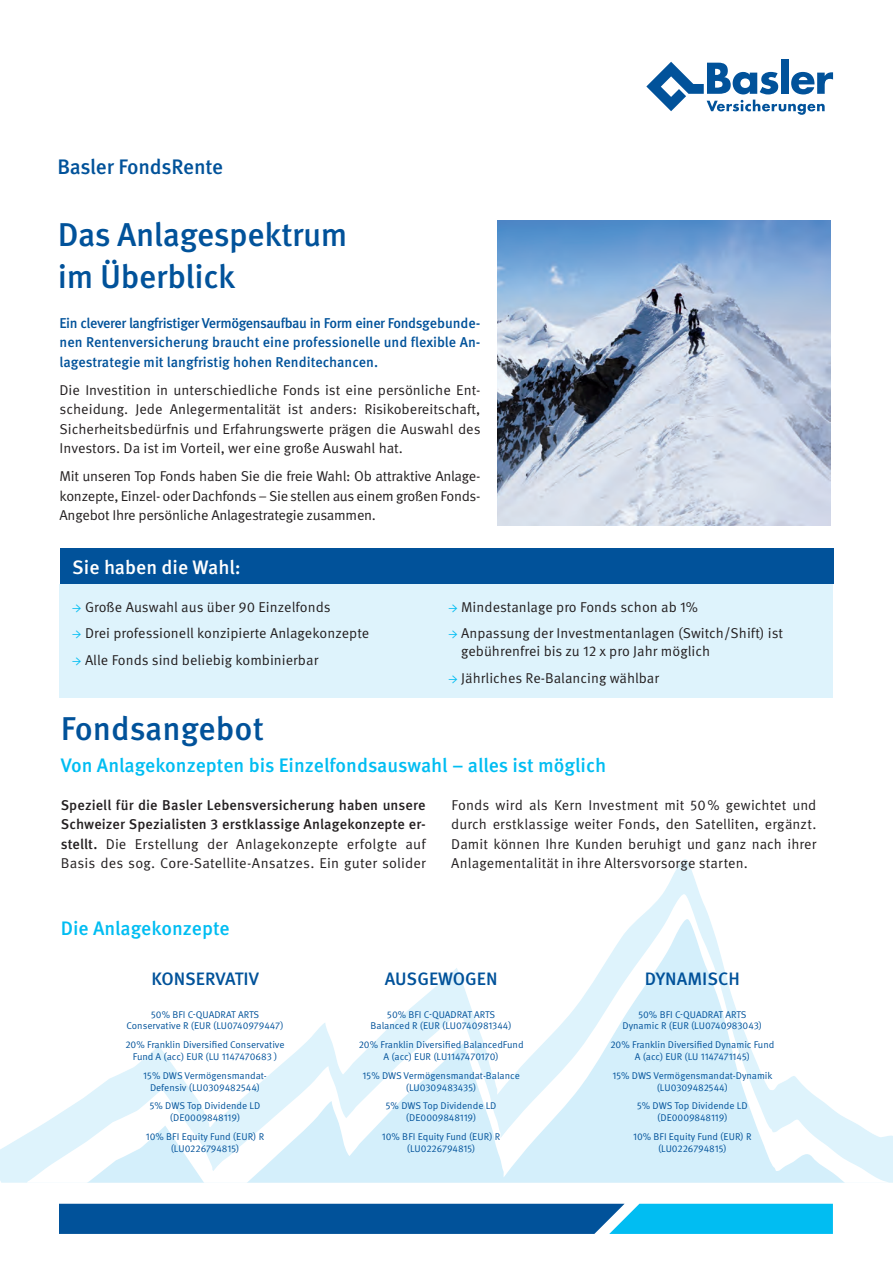
<style>
.page{position:relative;width:893px;height:1263px;background:#fff}
.page>*{position:absolute;margin:0;border:0;box-sizing:border-box;transform-origin:0 0}
.t1{font:500 33px/42px "Meta Pro";letter-spacing:-.01em;color:#01529a}
.t2{font:500 21px "Meta Pro";letter-spacing:-.015em;color:#01529a}
.t3{font:500 19.5px "Meta Pro";color:#01bdf2}
.t4{font:500 19.5px "Meta Pro";color:#fff}
.t5{font:500 18px "Meta Pro";color:#01529a}
.t6{font:14.25px/19.5px "Meta Pro Norm";letter-spacing:.005em;color:#231f20;text-align:justify}
.t7{font:500 14.25px/19.5px "Meta Pro";color:#01529a;text-align:justify}
.t8{font:500 14.25px/19.5px "Meta Pro";letter-spacing:.005em;color:#231f20}
.t9{font:9.75px/11.7px "Meta Pro Norm";color:#01529a;text-align:center}
.s1{font-family:"Minion Pro";font-weight:600;color:#01bdf2}
.s2{font-family:"Meta Pro";font-weight:500}
</style>
<div class="page">
<img style="left:497px;top:221px;width:334px;height:304px">
<div style="left:781px;top:60px;width:7px;height:34px;background:#01529a"></div>
<svg style="left:646px;top:62px;width:187px;height:53px"></svg>
<svg style="left:59px;top:1204px;width:774px;height:30px;background:#0672b3"></svg>
<div style="left:60px;top:584px;width:773px;height:114px;background:#def3fc"></div>
<div style="left:60px;top:549px;width:773px;height:35px;background:#01529a"></div>
<svg style="left:5px;top:891px;width:888px;height:292px"></svg>
<svg style="left:27px;top:916px;width:862px;height:267px"></svg>
<h2 class="t2" style="left:57px;top:151px;width:167px">Basler FondsRente</h2>
<h1 class="t1" style="left:58px;top:211px;width:291px">Das Anlagespektrum im Überblick</h1>
<p class="t7" style="left:60px;top:312px;width:422px">Ein cleverer langfristiger Vermögensaufbau in Form einer Fondsgebunde&shy;nen Rentenversicherung braucht eine professionelle und flexible An&shy;lagestrategie mit langfristig hohen Renditechancen.</p>
<p class="t6" style="left:60px;top:379px;width:423px">Die Investition in unterschiedliche Fonds ist eine persönliche Ent&shy;scheidung. Jede Anlegermentalität ist anders: Risikobereitschaft, Sicherheitsbedürfnis und Erfahrungswerte prägen die Auswahl des Investors. Da ist im Vorteil, wer eine große Auswahl hat.</p>
<p class="t6" style="left:60px;top:465px;width:422px">Mit unseren Top Fonds haben Sie die freie Wahl: Ob attraktive Anlage&shy;konzepte, Einzel- oder Dachfonds – Sie stellen aus einem großen Fonds-Angebot Ihre persönliche Anlagestrategie zusammen.</p>
<h3 class="t4" style="left:72px;top:552px;width:170px">Sie haben die Wahl:</h3>
<p class="t6" style="left:72px;top:596px;width:260px"><span class="s1">→</span> Große Auswahl aus über 90 Einzelfonds</p>
<p class="t6" style="left:72px;top:623px;width:299px"><span class="s1">→</span> Drei professionell konzipierte Anlagekonzepte</p>
<p class="t6" style="left:72px;top:649px;width:247px"><span class="s1">→</span> Alle Fonds sind beliebig kombinierbar</p>
<p class="t6" style="left:448px;top:596px;width:251px"><span class="s1">→</span> Mindestanlage pro Fonds schon ab 1%</p>
<p class="t6" style="left:461px;top:624px;width:323px;line-height:18px;text-indent:-13px"><span class="s1">→</span> Anpassung der Investmentanlagen (Switch/Shift) ist gebührenfrei bis zu 12 x pro Jahr möglich</p>
<p class="t6" style="left:448px;top:667px;width:212px"><span class="s1">→</span> Jährliches Re-Balancing wählbar</p>
<h1 class="t1" style="left:61px;top:705px;width:205px">Fondsangebot</h1>
<h3 class="t3" style="left:61px;top:750px;width:547px">Von Anlagekonzepten bis Einzelfondsauswahl – alles ist möglich</h3>
<p class="t8" style="left:61px;top:794px;width:367px">Speziell für die Basler Lebensversicherung haben unsere<br>Schweizer Spezialisten 3 erstklassige Anlagekonzepte er-</p>
<p class="t6" style="left:61px;top:833px;width:367px"><span class="s2">stellt.</span> Die Erstellung der Anlagekonzepte erfolgte auf<br>Basis des sog. Core-Satellite-Ansatzes. Ein guter solider</p>
<h3 class="t3" style="left:61px;top:913px;width:170px">Die Anlagekonzepte</h3>
<p class="t6" style="left:451px;top:794px;width:367px">Fonds wird als Kern Investment mit 50% gewichtet und durch erstklassige weiter Fonds, den Satelliten, ergänzt.<br>Damit können Ihre Kunden beruhigt und ganz nach ihrer Anlagementalität in ihre Altersvorsorge starten.</p>
<p class="t5" style="left:151px;top:965px;width:109px">KONSERVATIV</p>
<p class="t9" style="left:127px;top:1008px;width:159px">50% BFI C-QUADRAT ARTS<br>Conservative R (EUR (LU0740979447)</p>
<p class="t9" style="left:125px;top:1038px;width:161px">20% Franklin Diversified Conservative<br>Fund A (acc) EUR (LU 1147470683 )</p>
<p class="t9" style="left:143px;top:1069px;width:125px">15% DWS Vermögensmandat-<br>Defensiv (LU0309482544)</p>
<p class="t9" style="left:150px;top:1099px;width:112px">5% DWS Top Dividende LD (DE0009848119)</p>
<p class="t9" style="left:146px;top:1130px;width:120px">10% BFI Equity Fund (EUR) R (LU0226794815)</p>
<p class="t5" style="left:385px;top:965px;width:114px">AUSGEWOGEN</p>
<p class="t9" style="left:371px;top:1008px;width:143px">50% BFI C-QUADRAT ARTS<br>Balanced R (EUR (LU0740981344)</p>
<p class="t9" style="left:359px;top:1038px;width:166px">20% Franklin Diversified BalancedFund<br>A (acc) EUR (LU1147470170)</p>
<p class="t9" style="left:362px;top:1069px;width:159px">15% DWS Vermögensmandat-Balance (LU0309483435)</p>
<p class="t9" style="left:386px;top:1099px;width:112px">5% DWS Top Dividende LD (DE0009848119)</p>
<p class="t9" style="left:382px;top:1130px;width:120px">10% BFI Equity Fund (EUR) R (LU0226794815)</p>
<p class="t5" style="left:645px;top:965px;width:97px">DynaMISCH</p>
<p class="t9" style="left:623px;top:1008px;width:141px">50% BFI C-QUADRAT ARTS<br>Dynamic R (EUR (LU0740983043)</p>
<p class="t9" style="left:610px;top:1038px;width:165px">20% Franklin Diversified Dynamic Fund<br>A (acc) EUR (LU 1147471145)</p>
<p class="t9" style="left:612px;top:1069px;width:162px">15% DWS Vermögensmandat-Dynamik (LU0309482544)</p>
<p class="t9" style="left:637px;top:1099px;width:112px">5% DWS Top Dividende LD (DE0009848119)</p>
<p class="t9" style="left:633px;top:1130px;width:120px">10% BFI Equity Fund (EUR) R (LU0226794815)</p>
</div>
